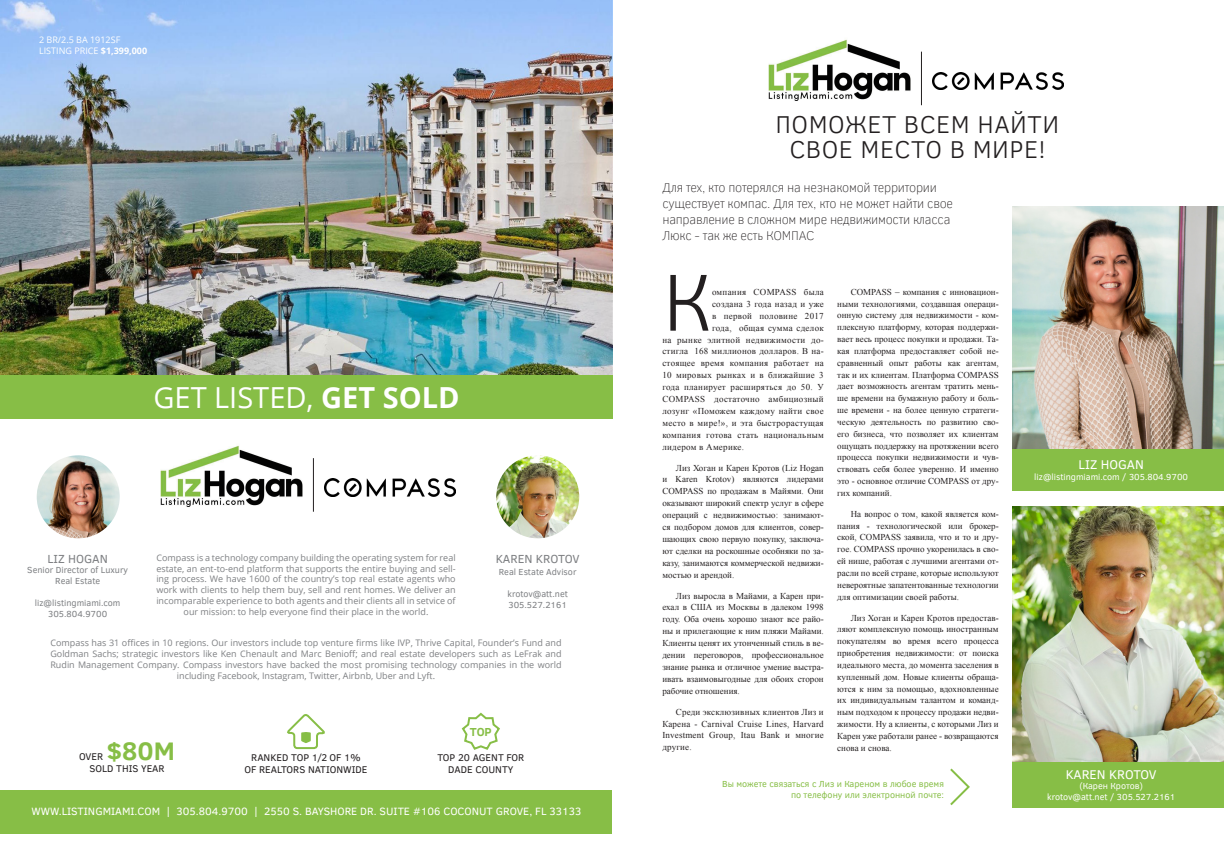
<style>
.page{position:relative;width:1224px;height:855px;background:#fff}
.page>*{position:absolute;margin:0;border:0;box-sizing:border-box;transform-origin:0 0}
.t1{font:300 82.4px "Clear Sans";color:#231f20}
.t2{font:29px "Open Sans";color:#fff}
.t3{font:700 26px "Clear Sans";color:#87be46}
.t4{font:300 25px "Clear Sans";letter-spacing:.02em;color:#231f20}
.t5{font:100 13px/16px "Clear Sans";letter-spacing:-.02em;color:#231f20}
.t6{font:13px "Clear Sans";color:#fff}
.t7{font:12px "Clear Sans";color:#7e8083}
.t8{font:700 11.9px "Clear Sans";color:#87be46}
.t9{font:10.9px "Clear Sans";color:#fff}
.t10{font:10px/12px "Clear Sans";color:#231f20;text-align:center}
.t11{font:9px/11.8px "Times New Roman";letter-spacing:.02em;color:#231f20;text-align:justify}
.t12{font:9px/10.8px "Open Sans";color:#7e8083;text-align:center}
.t13{font:9px/10.8px "Clear Sans";color:#7e8083;text-align:center}
.t14{font:9px "Clear Sans";color:#fff}
.t15{font:9px "Clear Sans";color:#87be46}
.t16{font:9px "Open Sans";color:#fff}
.s1{font-weight:700}
</style>
<div class="page">
<img style="left:1012px;top:206px;width:212px;height:243px">
<div style="left:1012px;top:449px;width:212px;height:42px;background:#87be46"></div>
<img style="left:0;top:0;width:612px;height:376px">
<div style="left:0;top:790px;width:612px;height:43px;background:#87be46"></div>
<div style="left:0;top:376px;width:612px;height:43px;background:#87be46"></div>
<img style="left:160px;top:445px;width:143px;height:62px">
<img style="left:37px;top:455px;width:83px;height:83px;border-radius:41px">
<img style="left:496px;top:455px;width:83px;height:83px;border-radius:42px">
<svg style="left:461px;top:712px;width:39px;height:38px"></svg>
<svg style="left:287px;top:714px;width:38px;height:36px"></svg>
<img style="left:1012px;top:506px;width:212px;height:256px">
<div style="left:1012px;top:762px;width:212px;height:45px;background:#87be46"></div>
<svg style="left:950px;top:768px;width:20px;height:38px"></svg>
<hr style="left:313px;top:458px;width:1px;height:54px;background:#231f20">
<img style="left:325px;top:479px;width:131px;height:17px">
<img style="left:768px;top:39px;width:143px;height:62px">
<hr style="left:921px;top:52px;width:1px;height:53px;background:#231f20">
<img style="left:933px;top:72px;width:131px;height:18px">
<p class="t16" style="left:39px;top:34px;width:83px">2 BR/2.5 BA 1912SF</p>
<p class="t16" style="left:39px;top:45px;width:110px">LISTING PRICE <span class="s1">$1,399,000</span></p>
<p class="t2" style="left:153px;top:378px;width:308px">GET LISTED, <span class="s1">GET SOLD</span></p>
<p class="t7" style="left:48px;top:551px;width:62px">LIZ HOGAN</p>
<p class="t13" style="left:27px;top:565px;width:102px">Senior Director of Luxury<br>Real Estate</p>
<p class="t13" style="left:35px;top:597px;width:87px">liz@listingmiami.com</p>
<p class="t13" style="left:48px;top:608px;width:61px">305.804.9700</p>
<p class="t12" style="left:156px;top:552px;width:301px">Compass is a technology company building the operating system for real estate, an ent-to-end platform that supports the entire buying and sell&shy;ing process. We have 1600 of the country’s top real estate agents who work with clients to help them buy, sell and rent homes. We deliver an incomparable experience to both agents and their clients all in setvice of our mission: to help everyone find their place in the world.</p>
<p class="t7" style="left:496px;top:551px;width:85px">KAREN KROTOV</p>
<p class="t13" style="left:499px;top:566px;width:79px">Real Estate Advisor</p>
<p class="t13" style="left:507px;top:589px;width:62px">krotov@att.net</p>
<p class="t13" style="left:509px;top:600px;width:60px">305.527.2161</p>
<p class="t12" style="left:50px;top:637px;width:513px">Compass has 31 offices in 10 regions. Our investors include top venture firms like IVP, Thrive Capital, Founder’s Fund and Goldman Sachs; strategic investors like Ken Chenault and Marc Benioff; and real estate developers such as LeFrak and Rudin Management Company. Compass investors have backed the most promising technology companies in the world including Facebook, Instagram, Twitter, Airbnb, Uber and Lyft.</p>
<p class="t8" style="left:470px;top:723px;width:23px">TOP</p>
<p class="t10" style="left:79px;top:751px;width:26px">OVER</p>
<p class="t3" style="left:106px;top:732px;width:70px">$80M</p>
<p class="t10" style="left:90px;top:763px;width:77px">SOLD THIS YEAR</p>
<p class="t9" style="left:32px;top:804px;width:551px">WWW.LISTINGMIAMI.COM | 305.804.9700 | 2550 S. BAYSHORE DR. SUITE #106 COCONUT GROVE, FL 33133</p>
<p class="t10" style="left:251px;top:752px;width:111px">RANKED TOP 1/2 OF 1%</p>
<p class="t10" style="left:244px;top:764px;width:125px">OF REALTORS NATIONWIDE</p>
<p class="t10" style="left:437px;top:752px;width:88px">TOP 20 AGENT FOR<br>DADE COUNTY</p>
<p class="t4" style="left:775px;top:108px;width:285px">ПОМОЖЕТ ВСЕМ НАЙТИ</p>
<p class="t4" style="left:789px;top:133px;width:258px">СВОЕ МЕСТО В МИРЕ!</p>
<p class="t5" style="left:662px;top:179px;width:292px">Для тех, кто потерялся на незнакомой территории существует компас. Для тех, кто не может найти свое направление в сложном мире недвижимости класса Люкс - так же есть КОМПАС</p>
<p class="t1" style="left:662px;top:248px;width:51px">К</p>
<p class="t11" style="left:712px;top:286px;width:113px">омпания COMPASS была</p>
<p class="t11" style="left:712px;top:298px;width:113px">создана 3 года назад и уже</p>
<p class="t11" style="left:712px;top:310px;width:113px">в первой половине 2017</p>
<p class="t11" style="left:712px;top:322px;width:113px">года, общая сумма сделок</p>
<p class="t11" style="left:662px;top:334px;width:163px">на рынке элитной недвижимости до-</p>
<p class="t11" style="left:662px;top:345px;width:163px">стигла 168 миллионов долларов. В на-</p>
<p class="t11" style="left:662px;top:357px;width:163px">стоящее время компания работает на</p>
<p class="t11" style="left:662px;top:369px;width:163px">10 мировых рынках и в ближайшие 3</p>
<p class="t11" style="left:662px;top:381px;width:163px">года планирует расширяться до 50. У</p>
<p class="t11" style="left:662px;top:393px;width:163px">COMPASS достаточно амбициозный</p>
<p class="t11" style="left:662px;top:405px;width:163px">лозунг «Поможем каждому найти свое</p>
<p class="t11" style="left:662px;top:417px;width:163px">место в мире!», и эта быстрорастущая</p>
<p class="t11" style="left:662px;top:429px;width:163px">компания готова стать национальным</p>
<p class="t11" style="left:662px;top:441px;width:83px">лидером в Америке.</p>
<p class="t11" style="left:662px;top:461px;width:163px;text-indent:14px">Лиз Хоган и Карен Кротов (Liz Hogan и Karen Krotov) являются лидерами COMPASS по продажам в Майями. Они оказывают широкий спектр услуг в сфере операций с недвижимостью: занимают&shy;ся подбором домов для клиентов, совер&shy;шающих свою первую покупку, заключа&shy;ют сделки на роскошные особняки по за&shy;казу, занимаются коммерческой недвижи&shy;мостью и арендой.</p>
<p class="t11" style="left:662px;top:589px;width:163px;text-indent:14px">Лиз выросла в Майами, а Карен при&shy;ехал в США из Москвы в далеком 1998 году. Оба очень хорошо знают все райо&shy;ны и прилегающие к ним пляжи Майами.<br>Клиенты ценят их утонченный стиль в ве&shy;дении переговоров, профессиональное знание рынка и отличное умение выстра&shy;ивать взаимовыгодные для обоих сторон рабочие отношения.</p>
<p class="t11" style="left:662px;top:706px;width:163px;text-indent:14px">Среди эксклюзивных клиентов Лиз и Карена - Carnival Cruise Lines, Harvard Investment Group, Itau Bank и многие другие.</p>
<p class="t11" style="left:837px;top:286px;width:163px;text-indent:14px">COMPASS – компания с инновацион&shy;ными технологиями, создавшая операци&shy;онную систему для недвижимости - ком&shy;плексную платформу, которая поддержи&shy;вает весь процесс покупки и продажи. Та&shy;кая платформа предоставляет собой не&shy;сравненный опыт работы как агентам, так и их клиентам. Платформа COMPASS дает возможность агентам тратить мень&shy;ше времени на бумажную работу и боль&shy;ше времени - на более ценную стратеги&shy;ческую деятельность по развитию сво&shy;его бизнеса, что позволяет их клиентам ощущать поддержку на протяжении всего процесса покупки недвижимости и чув&shy;ствовать себя более уверенно. И именно это - основное отличие COMPASS от дру&shy;гих компаний.</p>
<p class="t11" style="left:837px;top:508px;width:163px;text-indent:14px">На вопрос о том, какой является ком&shy;пания - технологической или брокер&shy;ской, COMPASS заявила, что и то и дру&shy;гое. COMPASS прочно укоренилась в сво&shy;ей нише, работая с лучшими агентами от&shy;расли по всей стране, которые используют невероятные запатентованные технологии для оптимизации своей работы.</p>
<p class="t11" style="left:837px;top:611px;width:163px;text-indent:14px">Лиз Хоган и Карен Кротов предостав&shy;ляют комплексную помощь иностранным покупателям во время всего процесса приобретения недвижимости: от поиска идеального места, до момента заселения в купленный дом. Новые клиенты обраща&shy;ются к ним за помощью, вдохновленные их индивидуальным талантом и команд&shy;ным подходом к процессу продажи недви&shy;жимости. Ну а клиенты, с которыми Лиз и Карен уже работали ранее - возвращаются снова и снова.</p>
<p class="t15" style="left:722px;top:778px;width:223px">Вы можете связаться с Лиз и Кареном в любое время</p>
<p class="t15" style="left:791px;top:788px;width:155px">по телефону или электронной почте:</p>
<p class="t6" style="left:1079px;top:456px;width:67px">LIZ HOGAN</p>
<p class="t14" style="left:1034px;top:471px;width:155px">liz@listingmiami.com / 305.804.9700</p>
<p class="t6" style="left:1066px;top:766px;width:92px">KAREN KROTOV</p>
<p class="t14" style="left:1079px;top:780px;width:65px">(Карен Кротов)</p>
<p class="t14" style="left:1047px;top:791px;width:130px">krotov@att.net / 305.527.2161</p>
</div>
